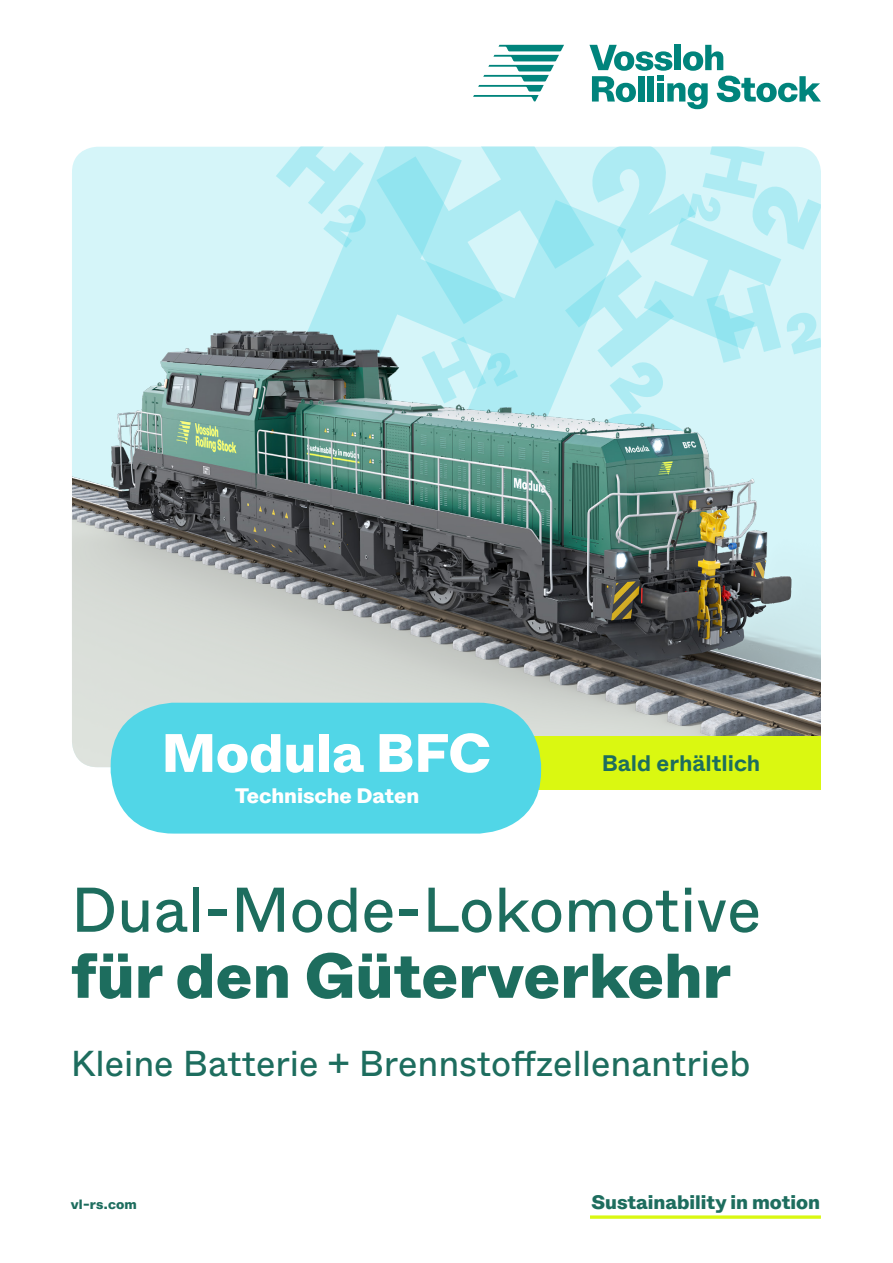
<style>
.page{position:relative;width:893px;height:1263px;background:#fff}
.page>*{position:absolute;margin:0;border:0;box-sizing:border-box;transform-origin:0 0}
.t1{font:63px "Vossloh Rolling Stock Whyte";color:#1d6d5e}
.t2{font:800 63px "Vossloh Rolling Stock Whyte";color:#1d6d5e}
.t3{font:800 54px "Vossloh Rolling Stock Whyte";color:#fff}
.t4{font:36px "Vossloh Rolling Stock Whyte";color:#1d6d5e}
.t5{font:700 22.5px "Vossloh Rolling Stock Whyte";color:#1d6d5e}
.t6{font:800 21px "Vossloh Rolling Stock Whyte";color:#fff}
.t7{font:800 19.5px "Vossloh Rolling Stock Whyte";color:#1d6d5e}
.t8{font:800 13.5px "Vossloh Rolling Stock Whyte";letter-spacing:.01em;color:#1d6d5e}
</style>
<div class="page">
<div style="left:72px;top:147px;width:749px;height:620px;background:#d5f5f9;border-radius:26px"></div>
<svg style="left:589px;top:45px;width:232px;height:64px"></svg>
<svg style="left:473px;top:45px;width:91px;height:57px"></svg>
<svg style="left:376px;top:146px;width:189px;height:77px;fill:#adebf3"></svg>
<svg style="left:276px;top:146px;width:91px;height:77px"></svg>
<svg style="left:565px;top:146px;width:256px;height:77px"></svg>
<img style="left:72px;top:223px;width:749px;height:544px">
<div style="left:508px;top:736px;width:313px;height:54px;background:#daf811"></div>
<div style="left:111px;top:703px;width:430px;height:130px;background:#51d6e7;border-radius:63px"></div>
<svg style="left:592px;top:1215px;width:227px;height:4px"></svg>
<h2 class="t3" style="left:162px;top:717px;width:330px">Modula BFC</h2>
<p class="t6" style="left:235px;top:782px;width:186px">Technische Daten</p>
<p class="t5" style="left:602px;top:748px;width:160px">Bald erhältlich</p>
<h1 class="t1" style="left:71px;top:869px;width:692px">Dual-Mode-Lokomotive</h1>
<h1 class="t2" style="left:71px;top:934px;width:662px">für den Güterverkehr</h1>
<p class="t4" style="left:71px;top:1040px;width:681px">Kleine Batterie + Brennstoffzellenantrieb</p>
<p class="t8" style="left:71px;top:1196px;width:68px">vl-rs.com</p>
<p class="t7" style="left:591px;top:1189px;width:230px">Sustainability in motion</p>
</div>
